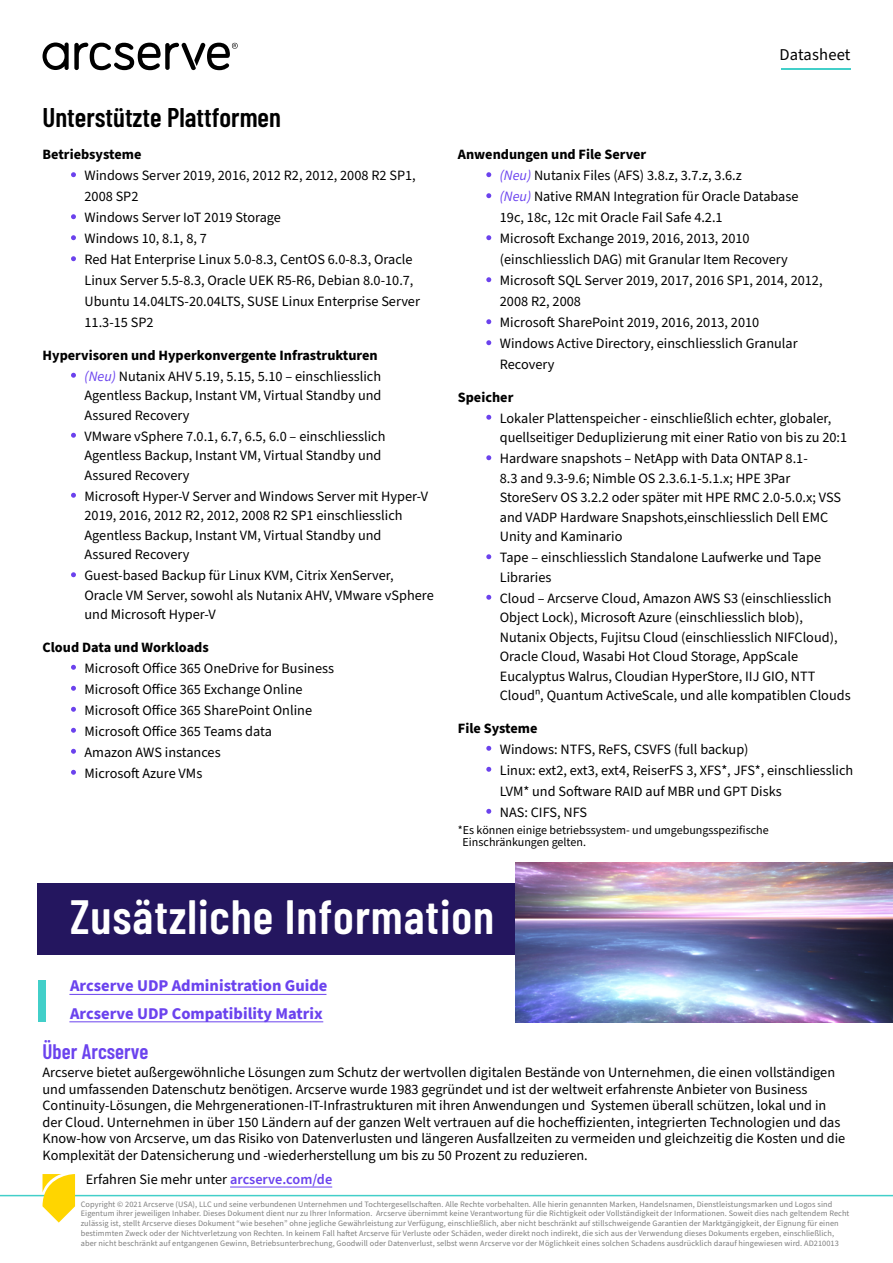
<style>
.page{position:relative;width:893px;height:1263px;background:#fff}
.page>*{position:absolute;margin:0;border:0;box-sizing:border-box;transform-origin:0 0}
.t1{font:600 48px "Barlow Condensed";letter-spacing:.02em;color:#fff}
.t2{font:600 27px "Barlow Condensed";color:#000}
.t3{font:600 21px "Barlow Condensed";color:#6b43ee}
.t4{font:700 16.5px/28.5px "Source Sans Pro";color:#6b43ee}
.t5{font:16.5px "Source Sans Pro";letter-spacing:.01em;color:#000}
.t6{font:14.25px/21px "Source Sans Pro";color:#000}
.t7{font:700 14.25px/21px "Source Sans Pro";color:#000;text-align:right}
.t8{font:12px/12px "Source Sans Pro";color:#000}
.t9{font:8.25px/9.8px "Source Sans Pro";letter-spacing:.01em;color:#808080}
.s1{font-weight:400;font-style:italic;color:#6b43ee}
.s2{font-weight:400}
.s3{font-weight:700}
.s4{font-style:italic;color:#6b43ee}
.s5{font-weight:600;color:#6b43ee}
</style>
<div class="page">
<svg style="left:43px;top:43px;width:195px;height:27px"></svg>
<hr style="left:0;top:1195px;width:893px;height:1px;background:#42cfc9">
<hr style="left:781px;top:68px;width:69px;height:2px;background:#42cfc9">
<svg style="left:43px;top:1174px;width:32px;height:48px"></svg>
<hr style="left:230px;top:1187px;width:102px;height:1px;background:#6b43ee">
<svg style="left:71px;top:172px;width:5px;height:5px"></svg>
<svg style="left:71px;top:214px;width:5px;height:5px"></svg>
<svg style="left:71px;top:235px;width:5px;height:5px"></svg>
<svg style="left:71px;top:256px;width:5px;height:5px"></svg>
<svg style="left:71px;top:373px;width:5px;height:5px"></svg>
<svg style="left:71px;top:433px;width:5px;height:5px"></svg>
<svg style="left:71px;top:493px;width:5px;height:5px"></svg>
<svg style="left:71px;top:572px;width:5px;height:5px"></svg>
<svg style="left:71px;top:665px;width:5px;height:5px"></svg>
<svg style="left:71px;top:686px;width:5px;height:5px"></svg>
<svg style="left:71px;top:707px;width:5px;height:5px"></svg>
<svg style="left:71px;top:728px;width:5px;height:5px"></svg>
<svg style="left:71px;top:749px;width:5px;height:5px"></svg>
<svg style="left:71px;top:770px;width:5px;height:5px"></svg>
<svg style="left:486px;top:172px;width:5px;height:5px"></svg>
<svg style="left:486px;top:193px;width:5px;height:5px"></svg>
<svg style="left:486px;top:235px;width:5px;height:5px"></svg>
<svg style="left:486px;top:277px;width:5px;height:5px"></svg>
<svg style="left:486px;top:319px;width:5px;height:5px"></svg>
<svg style="left:486px;top:340px;width:5px;height:5px"></svg>
<svg style="left:486px;top:415px;width:5px;height:5px"></svg>
<svg style="left:486px;top:455px;width:5px;height:5px"></svg>
<svg style="left:486px;top:554px;width:5px;height:5px"></svg>
<svg style="left:486px;top:595px;width:5px;height:5px"></svg>
<svg style="left:486px;top:746px;width:5px;height:5px"></svg>
<svg style="left:486px;top:767px;width:5px;height:5px"></svg>
<svg style="left:486px;top:809px;width:5px;height:5px"></svg>
<div style="left:38px;top:883px;width:642px;height:72px;background:#24165f"></div>
<img style="left:516px;top:862px;width:377px;height:160px">
<div style="left:39px;top:980px;width:7px;height:42px;background:#42cfc9"></div>
<hr style="left:69px;top:994px;width:257px;height:1px;background:#6b43ee">
<hr style="left:69px;top:1021px;width:254px;height:1px;background:#6b43ee">
<h2 class="t2" style="left:43px;top:100px;width:240px">Unterstützte Plattformen</h2>
<p class="t7" style="left:43px;top:144px;width:101px">Betriebsysteme</p>
<p class="t6" style="left:85px;top:165px;width:337px">Windows Server 2019, 2016, 2012 R2, 2012, 2008 R2 SP1, 2008 SP2<br>Windows Server IoT 2019 Storage<br>Windows 10, 8.1, 8, 7<br>Red Hat Enterprise Linux 5.0-8.3, CentOS 6.0-8.3, Oracle Linux Server 5.5-8.3, Oracle UEK R5-R6, Debian 8.0-10.7, Ubuntu 14.04LTS-20.04LTS, SUSE Linux Enterprise Server 11.3-15 SP2</p>
<p class="t7" style="left:43px;top:345px;width:340px">Hypervisoren und Hyperkonvergente Infrastrukturen <span class="s1">(Neu)</span> <span class="s2">Nutanix AHV 5.19, 5.15, 5.10 – einschliesslich</span></p>
<p class="t6" style="left:85px;top:386px;width:298px;line-height:19.5px">Agentless Backup, Instant VM, Virtual Standby und<br>Assured Recovery</p>
<p class="t6" style="left:85px;top:427px;width:302px;line-height:19.5px">VMware vSphere 7.0.1, 6.7, 6.5, 6.0 – einschliesslich<br>Agentless Backup, Instant VM, Virtual Standby und<br>Assured Recovery</p>
<p class="t6" style="left:85px;top:487px;width:345px;line-height:19.5px">Microsoft Hyper-V Server and Windows Server mit Hyper-V 2019, 2016, 2012 R2, 2012, 2008 R2 SP1 einschliesslich Agentless Backup, Instant VM, Virtual Standby und Assured Recovery</p>
<p class="t6" style="left:85px;top:566px;width:351px;line-height:19.5px">Guest-based Backup für Linux KVM, Citrix XenServer,<br>Oracle VM Server, sowohl als Nutanix AHV, VMware vSphere und Microsoft Hyper-V</p>
<p class="t7" style="left:43px;top:637px;width:168px">Cloud Data und Workloads</p>
<p class="t6" style="left:85px;top:658px;width:251px">Microsoft Office 365 OneDrive for Business<br>Microsoft Office 365 Exchange Online<br>Microsoft Office 365 SharePoint Online<br>Microsoft Office 365 Teams data<br>Amazon AWS instances<br>Microsoft Azure VMs</p>
<p class="t5" style="left:780px;top:43px;width:72px">Datasheet</p>
<p class="t6" style="left:500px;top:144px;width:324px;text-indent:-42px"><span class="s3">Anwendungen und File Server<br></span><span class="s4">(Neu)</span> Nutanix Files (AFS) 3.8.z, 3.7.z, 3.6.z<br><span class="s4">(Neu)</span> Native RMAN Integration für Oracle Database 19c, 18c, 12c mit Oracle Fail Safe 4.2.1<br>Microsoft Exchange 2019, 2016, 2013, 2010 (einschliesslich DAG) mit Granular Item Recovery Microsoft SQL Server 2019, 2017, 2016 SP1, 2014, 2012, 2008 R2, 2008<br>Microsoft SharePoint 2019, 2016, 2013, 2010<br>Windows Active Directory, einschliesslich Granular Recovery</p>
<p class="t7" style="left:458px;top:387px;width:57px">Speicher</p>
<p class="t6" style="left:500px;top:409px;width:349px;line-height:19.5px">Lokaler Plattenspeicher - einschließlich echter, globaler, quellseitiger Deduplizierung mit einer Ratio von bis zu 20:1</p>
<p class="t6" style="left:500px;top:449px;width:343px;line-height:19.5px">Hardware snapshots – NetApp with Data ONTAP 8.1-<br>8.3 and 9.3-9.6; Nimble OS 2.3.6.1-5.1.x; HPE 3Par StoreServ OS 3.2.2 oder später mit HPE RMC 2.0-5.0.x; VSS and VADP Hardware Snapshots,einschliesslich Dell EMC Unity and Kaminario</p>
<p class="t6" style="left:500px;top:548px;width:323px;line-height:19.5px">Tape – einschliesslich Standalone Laufwerke und Tape<br>Libraries</p>
<p class="t6" style="left:500px;top:589px;width:352px;line-height:19.5px">Cloud – Arcserve Cloud, Amazon AWS S3 (einschliesslich Object Lock), Microsoft Azure (einschliesslich blob), Nutanix Objects, Fujitsu Cloud (einschliesslich NIFCloud), Oracle Cloud, Wasabi Hot Cloud Storage, AppScale Eucalyptus Walrus, Cloudian HyperStore, IIJ GIO, NTT Cloudⁿ, Quantum ActiveScale, und alle kompatiblen Clouds</p>
<p class="t7" style="left:458px;top:718px;width:81px">File Systeme</p>
<p class="t6" style="left:500px;top:739px;width:355px">Windows: NTFS, ReFS, CSVFS (full backup)<br>Linux: ext2, ext3, ext4, ReiserFS 3, XFS*, JFS*, einschliesslich LVM* und Software RAID auf MBR und GPT Disks<br>NAS: CIFS, NFS</p>
<p class="t8" style="left:463px;top:825px;width:308px;text-indent:-5px">*Es können einige betriebssystem- und umgebungsspezifische<br>Einschränkungen gelten.</p>
<h1 class="t1" style="left:70px;top:887px;width:426px">Zusätzliche Information</h1>
<p class="t4" style="left:70px;top:971px;width:259px">Arcserve UDP Administration Guide<br>Arcserve UDP Compatibility Matrix</p>
<h3 class="t3" style="left:43px;top:1038px;width:107px">Über Arcserve</h3>
<p class="t6" style="left:43px;top:1065px;width:804px;line-height:16.5px">Arcserve bietet außergewöhnliche Lösungen zum Schutz der wertvollen digitalen Bestände von Unternehmen, die einen vollständigen und umfassenden Datenschutz benötigen. Arcserve wurde 1983 gegründet und ist der weltweit erfahrenste Anbieter von Business Continuity-Lösungen, die Mehrgenerationen-IT-Infrastrukturen mit ihren Anwendungen und Systemen überall schützen, lokal und in der Cloud. Unternehmen in über 150 Ländern auf der ganzen Welt vertrauen auf die hocheffizienten, integrierten Technologien und das Know-how von Arcserve, um das Risiko von Datenverlusten und längeren Ausfallzeiten zu vermeiden und gleichzeitig die Kosten und die Komplexität der Datensicherung und -wiederherstellung um bis zu 50 Prozent zu reduzieren.</p>
<p class="t6" style="left:86px;top:1169px;width:248px">Erfahren Sie mehr unter <span class="s5">arcserve.com/de</span></p>
<p class="t9" style="left:81px;top:1199px;width:770px">Copyright © 2021 Arcserve (USA), LLC und seine verbundenen Unternehmen und Tochtergesellschaften. Alle Rechte vorbehalten. Alle hierin genannten Marken, Handelsnamen, Dienstleistungsmarken und Logos sind Eigentum ihrer jeweiligen Inhaber. Dieses Dokument dient nur zu Ihrer Information. Arcserve übernimmt keine Verantwortung für die Richtigkeit oder Vollständigkeit der Informationen. Soweit dies nach geltendem Recht zulässig ist, stellt Arcserve dieses Dokument “wie besehen” ohne jegliche Gewährleistung zur Verfügung, einschließlich, aber nicht beschränkt auf stillschweigende Garantien der Marktgängigkeit, der Eignung für einen bestimmten Zweck oder der Nichtverletzung von Rechten. In keinem Fall haftet Arcserve für Verluste oder Schäden, weder direkt noch indirekt, die sich aus der Verwendung dieses Dokuments ergeben, einschließlich, aber nicht beschränkt auf entgangenen Gewinn, Betriebsunterbrechung, Goodwill oder Datenverlust, selbst wenn Arcserve vor der Möglichkeit eines solchen Schadens ausdrücklich darauf hingewiesen wird. AD210013</p>
</div>
